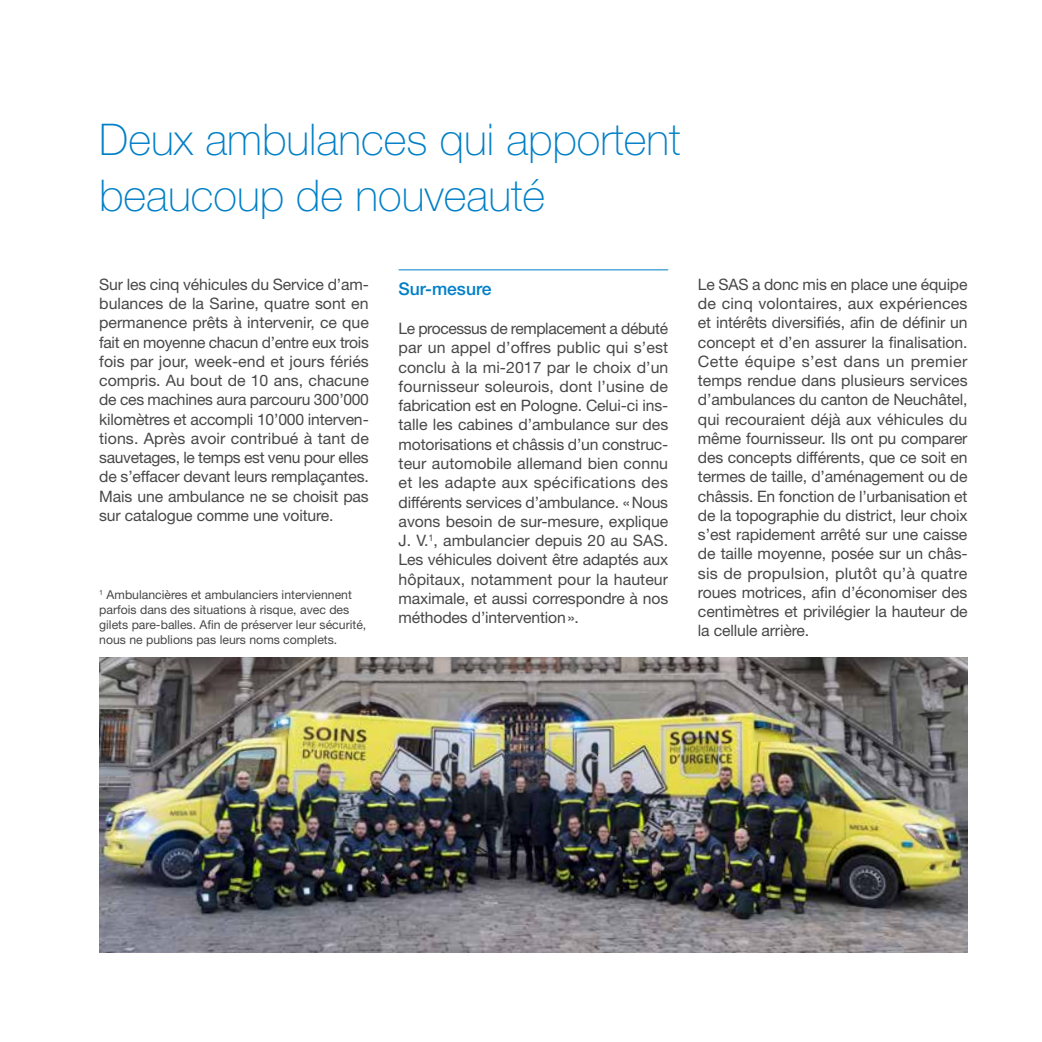
<style>
.page{position:relative;width:1042px;height:1042px;background:#fff}
.page>*{position:absolute;margin:0;border:0;box-sizing:border-box;transform-origin:0 0}
.t1{font:100 43.75px/56px "Helvetica Neue LT Std";color:#007fc7}
.t2{font:500 17.5px "Helvetica Neue LT Std";color:#007fc7}
.t3{font:15.75px/19.2px "Helvetica Neue LT Std";letter-spacing:-.01em;color:#474847;text-align:justify}
.t4{font:12.25px/14.9px "Helvetica Neue LT Std";color:#474847}
</style>
<div class="page">
<img style="left:99px;top:657px;width:868px;height:295px">
<hr style="left:399px;top:269px;width:269px;height:1px;background:#007fc7">
<h1 class="t1" style="left:99px;top:111px;width:583px">Deux ambulances qui apportent beaucoup de nouveauté</h1>
<p class="t3" style="left:99px;top:274px;width:271px">Sur les cinq véhicules du Service d’am&shy;bulances de la Sarine, quatre sont en permanence prêts à intervenir, ce que fait en moyenne chacun d’entre eux trois fois par jour, week-end et jours fériés compris. Au bout de 10 ans, chacune de ces machines aura parcouru 300’000 kilomètres et accompli 10’000 interven&shy;tions. Après avoir contribué à tant de sauvetages, le temps est venu pour elles de s’effacer devant leurs remplaçantes.<br>Mais une ambulance ne se choisit pas sur catalogue comme une voiture.</p>
<p class="t2" style="left:399px;top:278px;width:95px">Sur-mesure</p>
<p class="t3" style="left:399px;top:319px;width:271px">Le processus de remplacement a débuté par un appel d’offres public qui s’est conclu à la mi-2017 par le choix d’un fournisseur soleurois, dont l’usine de fabrication est en Pologne. Celui-ci ins&shy;talle les cabines d’ambulance sur des motorisations et châssis d’un construc&shy;teur automobile allemand bien connu et les adapte aux spécifications des différents services d’ambulance. «Nous avons besoin de sur-mesure, explique J. V.<sup>1</sup>, ambulancier depuis 20 au SAS.<br>Les véhicules doivent être adaptés aux hôpitaux, notamment pour la hauteur maximale, et aussi correspondre à nos méthodes d’intervention».</p>
<p class="t4" style="left:99px;top:587px;width:269px"><sup>1</sup> Ambulancières et ambulanciers interviennent parfois dans des situations à risque, avec des gilets pare-balles. Afin de préserver leur sécurité, nous ne publions pas leurs noms complets.</p>
<p class="t3" style="left:698px;top:274px;width:271px">Le SAS a donc mis en place une équipe de cinq volontaires, aux expériences et intérêts diversifiés, afin de définir un concept et d’en assurer la finalisation.<br>Cette équipe s’est dans un premier temps rendue dans plusieurs services d’ambulances du canton de Neuchâtel, qui recouraient déjà aux véhicules du même fournisseur. Ils ont pu comparer des concepts différents, que ce soit en termes de taille, d’aménagement ou de châssis. En fonction de l’urbanisation et de la topographie du district, leur choix s’est rapidement arrêté sur une caisse de taille moyenne, posée sur un châs&shy;sis de propulsion, plutôt qu’à quatre roues motrices, afin d’économiser des centimètres et privilégier la hauteur de la cellule arrière.</p>
</div>
